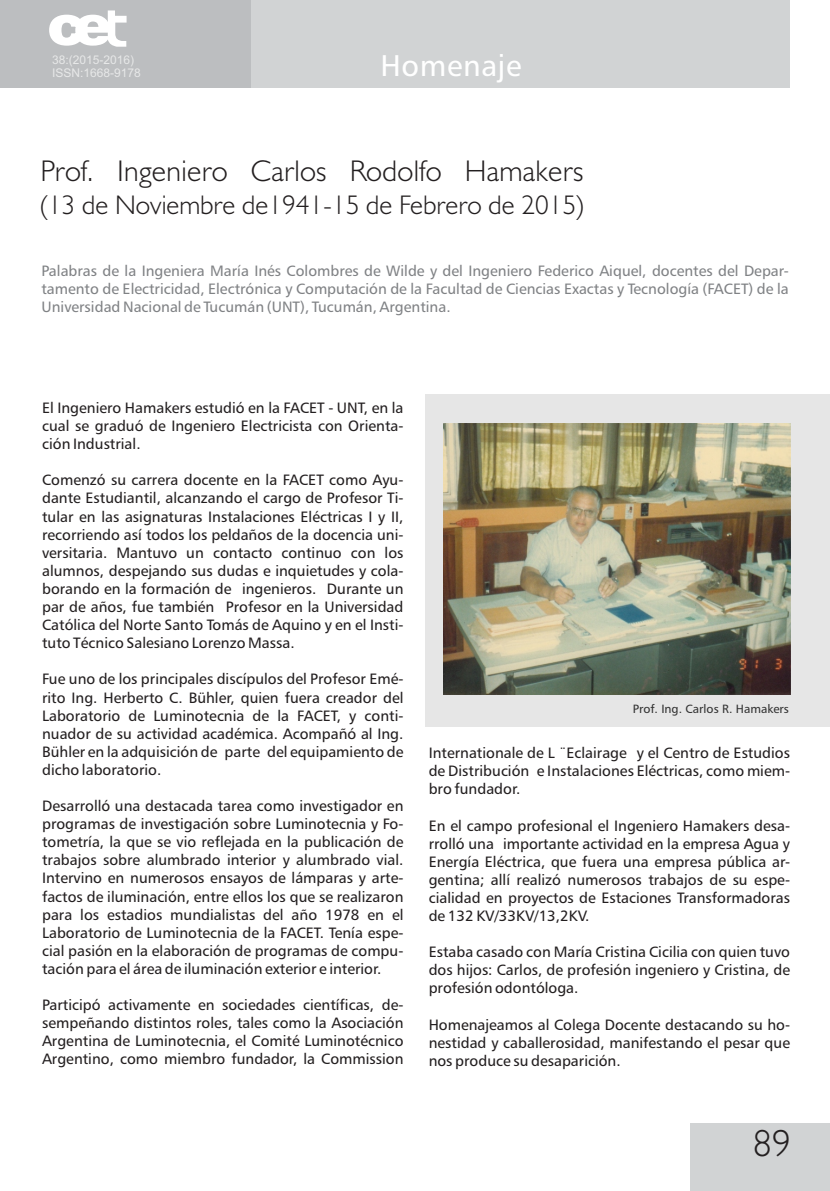
<style>
.page{position:relative;width:830px;height:1191px;background:#fff}
.page>*{position:absolute;margin:0;border:0;box-sizing:border-box;transform-origin:0 0}
.t1{font:300 37.8px "Humanist 521 BT";color:#231f20}
.t2{font:300 30px "Humanist 521 BT";letter-spacing:.01em;color:#231f20}
.t3{font:30px "Humanist 777 BT Roman B";letter-spacing:.02em;color:#fff}
.t4{font:300 27px "Humanist 521 BT";color:#231f20}
.t5{font:15px/18.1px "Humanist 777 BT Roman B";color:#231f20;text-align:justify}
.t6{font:15px/18.1px "Humanist 777 BT Roman B";color:#808285;text-align:justify}
.t7{font:12px/13.4px "Arial";color:#e7e8e8}
.t8{font:12px "Humanist 777 BT Roman B";color:#333}
</style>
<div class="page">
<div style="left:425px;top:394px;width:404px;height:333px;background:#e6e6e6"></div>
<div style="left:0;top:0;width:258px;height:88px;background:#bcbec0"></div>
<div style="left:252px;top:0;width:537px;height:88px;background:#d1d3d4"></div>
<svg style="left:49px;top:10px;width:77px;height:37px"></svg>
<div style="left:690px;top:1123px;width:139px;height:68px;background:#d1d3d4"></div>
<img style="left:443px;top:423px;width:347px;height:271px">
<p class="t7" style="left:52px;top:54px;width:90px">38:(2015-2016)<br>ISSN:1668-9178</p>
<h2 class="t3" style="left:380px;top:53px;width:142px">Homenaje</h2>
<h2 class="t2" style="left:40px;top:158px;width:544px">Prof. Ingeniero Carlos Rodolfo Hamakers</h2>
<h3 class="t4" style="left:40px;top:193px;width:544px">(13 de Noviembre de1941-15 de Febrero de 2015)</h3>
<p class="t6" style="left:41px;top:263px;width:748px">Palabras de la Ingeniera María Inés Colombres de Wilde y del Ingeniero Federico Aiquel, docentes del Depar&shy;tamento de Electricidad, Electrónica y Computación de la Facultad de Ciencias Exactas y Tecnología (FACET) de la Universidad Nacional de Tucumán (UNT), Tucumán, Argentina.</p>
<p class="t5" style="left:42px;top:400px;width:363px">El Ingeniero Hamakers estudió en la FACET - UNT, en la cual se graduó de Ingeniero Electricista con Orienta&shy;ción Industrial.</p>
<p class="t5" style="left:42px;top:472px;width:363px">Comenzó su carrera docente en la FACET como Ayu&shy;dante Estudiantil, alcanzando el cargo de Profesor Ti&shy;tular en las asignaturas Instalaciones Eléctricas I y II, recorriendo así todos los peldaños de la docencia uni&shy;versitaria. Mantuvo un contacto continuo con los alumnos, despejando sus dudas e inquietudes y cola&shy;borando en la formación de ingenieros. Durante un par de años, fue también Profesor en la Universidad Católica del Norte Santo Tomás de Aquino y en el Insti&shy;tuto Técnico Salesiano Lorenzo Massa.</p>
<p class="t5" style="left:42px;top:671px;width:363px">Fue uno de los principales discípulos del Profesor Emé&shy;rito Ing. Herberto C. Bühler, quien fuera creador del Laboratorio de Luminotecnia de la FACET, y conti&shy;nuador de su actividad académica. Acompañó al Ing.<br>Bühler en la adquisición de parte del equipamiento de dicho laboratorio.</p>
<p class="t5" style="left:42px;top:798px;width:363px">Desarrolló una destacada tarea como investigador en programas de investigación sobre Luminotecnia y Fo&shy;tometría, la que se vio reflejada en la publicación de trabajos sobre alumbrado interior y alumbrado vial.<br>Intervino en numerosos ensayos de lámparas y arte&shy;factos de iluminación, entre ellos los que se realizaron para los estadios mundialistas del año 1978 en el Laboratorio de Luminotecnia de la FACET. Tenía espe&shy;cial pasión en la elaboración de programas de compu&shy;tación para el área de iluminación exterior e interior.</p>
<p class="t5" style="left:42px;top:997px;width:363px">Participó activamente en sociedades científicas, de&shy;sempeñando distintos roles, tales como la Asociación Argentina de Luminotecnia, el Comité Luminotécnico Argentino, como miembro fundador, la Commission</p>
<p class="t8" style="left:632px;top:704px;width:158px">Prof. Ing. Carlos R. Hamakers</p>
<p class="t5" style="left:428px;top:745px;width:363px">Internationale de L ¨Eclairage y el Centro de Estudios de Distribución e Instalaciones Eléctricas, como miem&shy;bro fundador.</p>
<p class="t5" style="left:428px;top:817px;width:363px">En el campo profesional el Ingeniero Hamakers desa&shy;rrolló una importante actividad en la empresa Agua y Energía Eléctrica, que fuera una empresa pública ar&shy;gentina; allí realizó numerosos trabajos de su espe&shy;cialidad en proyectos de Estaciones Transformadoras de 132 KV/33KV/13,2KV.</p>
<p class="t5" style="left:428px;top:944px;width:363px">Estaba casado con María Cristina Cicilia con quien tuvo dos hijos: Carlos, de profesión ingeniero y Cristina, de profesión odontóloga.</p>
<p class="t5" style="left:428px;top:1016px;width:363px">Homenajeamos al Colega Docente destacando su ho&shy;nestidad y caballerosidad, manifestando el pesar que nos produce su desaparición.</p>
<h1 class="t1" style="left:752px;top:1127px;width:40px">89</h1>
</div>
